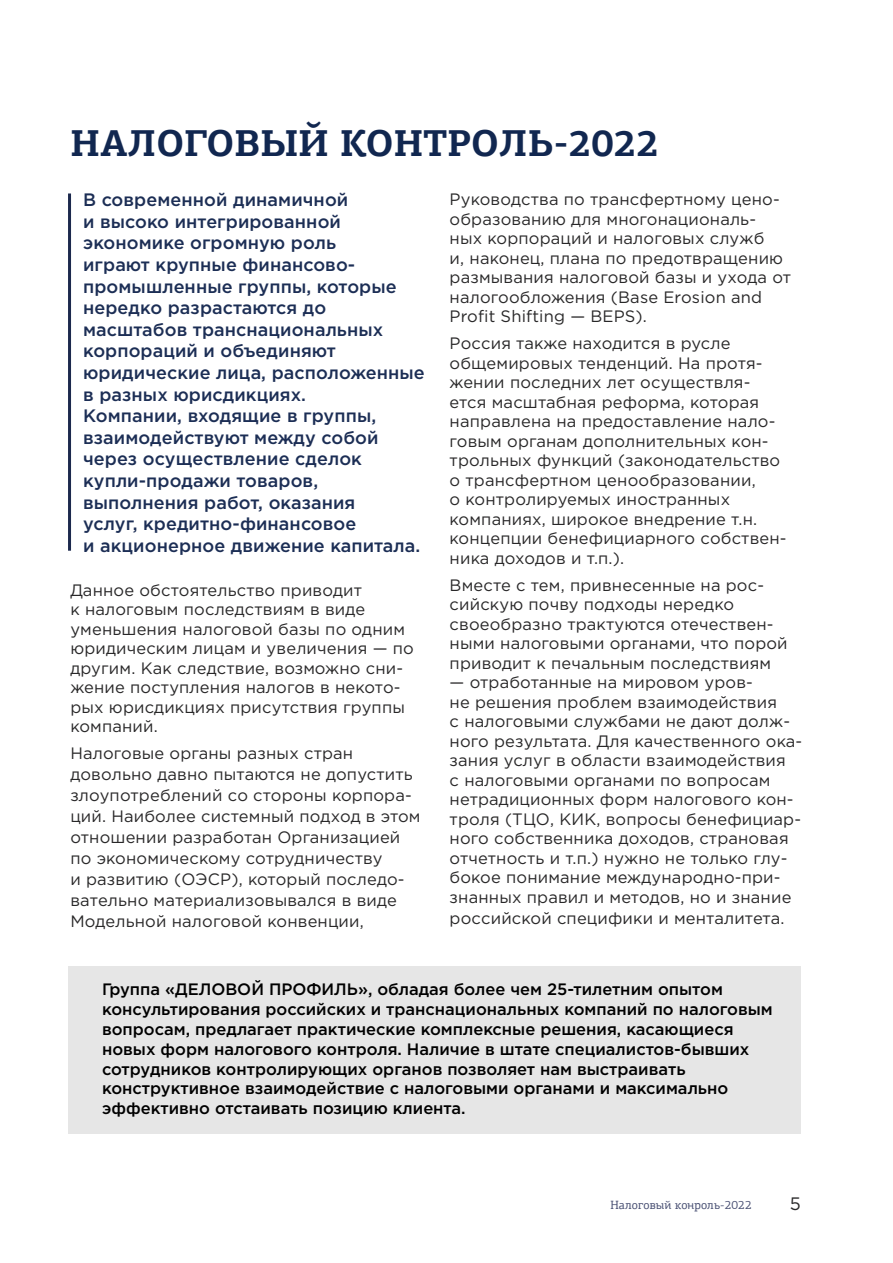
<style>
.page{position:relative;width:893px;height:1263px;background:#fff}
.page>*{position:absolute;margin:0;border:0;box-sizing:border-box;transform-origin:0 0}
.t1{font:700 37.5px "PF Agora Slab Pro";letter-spacing:.005em;color:#112750}
.t2{font:500 18px/21.6px "Gotham Pro";letter-spacing:.005em;color:#1c2e55}
.t3{font:18px "Gotham Pro";color:#292829}
.t4{font:16.5px/19.5px "Gotham Pro";letter-spacing:.01em;color:#292829}
.t5{font:500 16.5px/19.8px "Gotham Pro";color:#000}
.t6{font:12px "PF Agora Slab Pro";letter-spacing:.01em;color:#4a5174}
</style>
<div class="page">
<div style="left:68px;top:966px;width:733px;height:167px;background:#e6e6e6"></div>
<hr style="left:68px;top:193px;width:3px;height:358px;background:#1c294d">
<h1 class="t1" style="left:70px;top:120px;width:59px">Налоговый</h1>
<h1 class="t1" style="left:340px;top:120px;width:110px">коНтроль</h1>
<h1 class="t1" style="left:554px;top:120px;width:106px">-2022</h1>
<p class="t4" style="left:450px;top:189px;width:343px">Руководства по трансфертному цено&shy;образованию для многонациональ&shy;ных корпораций и налоговых служб<br>и, наконец, плана по предотвращению размывания налоговой базы и ухода от налогообложения (Base Erosion and Profit Shifting — BEPS).</p>
<p class="t4" style="left:450px;top:333px;width:338px">Россия также находится в русле общемировых тенденций. На протя&shy;жении последних лет осуществля&shy;ется масштабная реформа, которая направлена на предоставление нало&shy;говым органам дополнительных кон&shy;трольных функций (законодательство о трансфертном ценообразовании,<br>о контролируемых иностранных компаниях, широкое внедрение т.н. концепции бенефициарного собствен&shy;ника доходов и т.п.).</p>
<p class="t4" style="left:450px;top:575px;width:340px">Вместе с тем, привнесенные на рос&shy;сийскую почву подходы нередко своеобразно трактуются отечествен&shy;ными налоговыми органами, что порой приводит к печальным последствиям</p>
<p class="t4" style="left:450px;top:673px;width:354px">— отработанные на мировом уров-<br>не решения проблем взаимодействия<br>с налоговыми службами не дают долж&shy;ного результата. Для качественного ока&shy;зания услуг в области взаимодействия<br>с налоговыми органами по вопросам нетрадиционных форм налогового кон&shy;троля (ТЦО, КИК, вопросы бенефициар&shy;ного собственника доходов, страновая отчетность и т.п.) нужно не только глу&shy;бокое понимание международно-при&shy;знанных правил и методов, но и знание</p>
<p class="t4" style="left:450px;top:908px;width:336px">российской специфики и менталитета.</p>
<p class="t2" style="left:83px;top:189px;width:343px">В современной динамичной<br>и высоко интегрированной экономике огромную роль<br>играют крупные финансово&shy;промышленные группы, которые нередко разрастаются до масштабов транснациональных корпораций и объединяют юридические лица, расположенные в разных юрисдикциях.<br>Компании, входящие в группы, взаимодействуют между собой через осуществление сделок купли-продажи товаров, выполнения работ, оказания<br>услуг, кредитно-финансовое<br>и акционерное движение капитала.</p>
<p class="t4" style="left:70px;top:580px;width:345px">Данное обстоятельство приводит<br>к налоговым последствиям в виде уменьшения налоговой базы по одним юридическим лицам и увеличения — по другим. Как следствие, возможно сни&shy;жение поступления налогов в некото&shy;рых юрисдикциях присутствия группы компаний.</p>
<p class="t4" style="left:70px;top:743px;width:352px;line-height:21px">Налоговые органы разных стран довольно давно пытаются не допустить злоупотреблений со стороны корпора&shy;ций. Наиболее системный подход в этом отношении разработан Организацией по экономическому сотрудничеству<br>и развитию (ОЭСР), который последо&shy;вательно материализовывался в виде Модельной налоговой конвенции,</p>
<p class="t5" style="left:102px;top:979px;width:672px">Группа «ДЕЛОВОЙ ПРОФИЛЬ», обладая более чем 25-тилетним опытом консультирования российских и транснациональных компаний по налоговым вопросам, предлагает практические комплексные решения, касающиеся новых форм налогового контроля. Наличие в штате специалистов-бывших сотрудников контролирующих органов позволяет нам выстраивать конструктивное взаимодействие с налоговыми органами и максимально эффективно отстаивать позицию клиента.</p>
<p class="t6" style="left:610px;top:1198px;width:143px">Налоговый конроль-2022</p>
<p class="t3" style="left:790px;top:1194px;width:13px">5</p>
</div>
